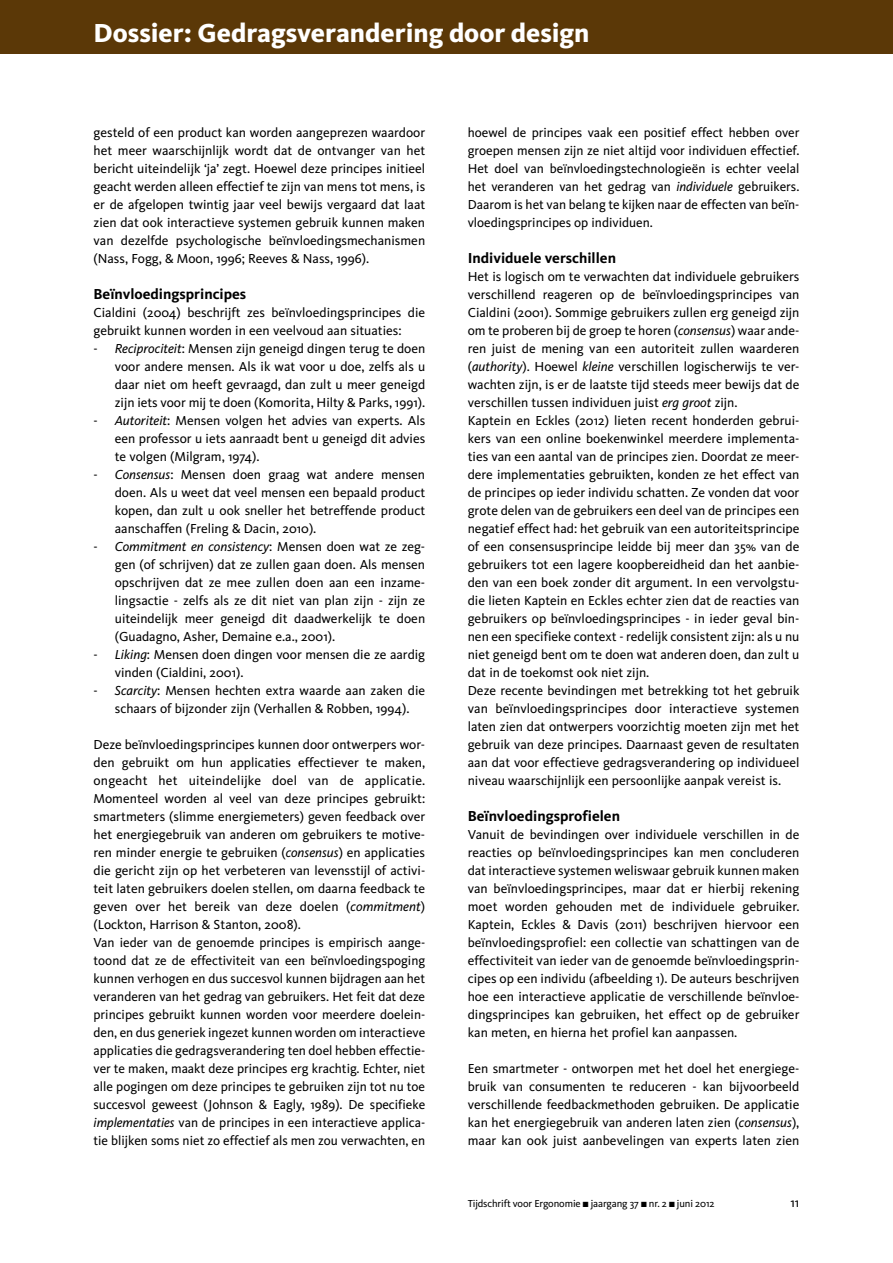
<style>
.page{position:relative;width:893px;height:1263px;background:#fff}
.page>*{position:absolute;margin:0;border:0;box-sizing:border-box;transform-origin:0 0}
.t1{font:800 27px "Kievit OT";color:#fff}
.t2{font:700 15px "Kievit OT";color:#000}
.t3{font:13.5px/18px "Kievit OT";color:#000;text-align:justify}
.t4{font:10.5px "Kievit OT";letter-spacing:-.01em;color:#000}
.s1{font-style:italic}
</style>
<div class="page">
<div style="left:0;top:0;width:893px;height:54px;background:#5b3807"></div>
<p class="t1" style="left:94px;top:16px;width:497px">Dossier: Gedragsverandering door design</p>
<p class="t3" style="left:94px;top:123px;width:333px">gesteld of een product kan worden aangeprezen waardoor het meer waarschijnlijk wordt dat de ontvanger van het bericht uiteindelijk ‘ja’ zegt. Hoewel deze principes initieel geacht werden alleen effectief te zijn van mens tot mens, is er de afgelopen twintig jaar veel bewijs vergaard dat laat zien dat ook interactieve systemen gebruik kunnen maken van dezelfde psychologische beïnvloedingsmechanismen (Nass, Fogg, &amp; Moon, 1996; Reeves &amp; Nass, 1996).</p>
<p class="t2" style="left:94px;top:285px;width:154px">Beïnvloedingsprincipes</p>
<p class="t3" style="left:94px;top:303px;width:333px">Cialdini (2004) beschrijft zes beïnvloedingsprincipes die gebruikt kunnen worden in een veelvoud aan situaties:</p>
<p class="t3" style="left:115px;top:339px;width:312px;text-indent:-21px">- <span class="s1">Reciprociteit</span>: Mensen zijn geneigd dingen terug te doen voor andere mensen. Als ik wat voor u doe, zelfs als u daar niet om heeft gevraagd, dan zult u meer geneigd zijn iets voor mij te doen (Komorita, Hilty &amp; Parks, 1991).</p>
<p class="t3" style="left:115px;top:411px;width:312px;text-indent:-21px">- <span class="s1">Autoriteit</span>: Mensen volgen het advies van experts. Als een professor u iets aanraadt bent u geneigd dit advies te volgen (Milgram, 1974).</p>
<p class="t3" style="left:115px;top:465px;width:312px;text-indent:-21px">- <span class="s1">Consensus</span>: Mensen doen graag wat andere mensen doen. Als u weet dat veel mensen een bepaald product kopen, dan zult u ook sneller het betreffende product aanschaffen (Freling &amp; Dacin, 2010).</p>
<p class="t3" style="left:115px;top:537px;width:312px;text-indent:-21px">- <span class="s1">Commitment en consistency</span>: Mensen doen wat ze zeg&shy;gen (of schrijven) dat ze zullen gaan doen. Als mensen opschrijven dat ze mee zullen doen aan een inzame&shy;lingsactie - zelfs als ze dit niet van plan zijn - zijn ze uiteindelijk meer geneigd dit daadwerkelijk te doen (Guadagno, Asher, Demaine e.a., 2001).</p>
<p class="t3" style="left:115px;top:645px;width:312px;text-indent:-21px">- <span class="s1">Liking</span>: Mensen doen dingen voor mensen die ze aardig vinden (Cialdini, 2001).</p>
<p class="t3" style="left:94px;top:681px;width:333px;text-align:center">- <span class="s1">Scarcity</span>: Mensen hechten extra waarde aan zaken die schaars of bijzonder zijn (Verhallen &amp; Robben, 1994).</p>
<p class="t3" style="left:94px;top:735px;width:333px;text-align:left">Deze beïnvloedingsprincipes kunnen door ontwerpers wor&shy;den gebruikt om hun applicaties effectiever te maken, ongeacht het uiteindelijke doel van de applicatie.<br>Momenteel worden al veel van deze principes gebruikt: smartmeters (slimme energiemeters) geven feedback over het energiegebruik van anderen om gebruikers te motive&shy;ren minder energie te gebruiken (<span class="s1">consensus</span>) en applicaties die gericht zijn op het verbeteren van levensstijl of activi&shy;teit laten gebruikers doelen stellen, om daarna feedback te geven over het bereik van deze doelen (<span class="s1">commitment</span>) (Lockton, Harrison &amp; Stanton, 2008).<br>Van ieder van de genoemde principes is empirisch aange&shy;toond dat ze de effectiviteit van een beïnvloedingspoging kunnen verhogen en dus succesvol kunnen bijdragen aan het veranderen van het gedrag van gebruikers. Het feit dat deze principes gebruikt kunnen worden voor meerdere doelein&shy;den, en dus generiek ingezet kunnen worden om interactieve applicaties die gedragsverandering ten doel hebben effectie&shy;ver te maken, maakt deze principes erg krachtig. Echter, niet alle pogingen om deze principes te gebruiken zijn tot nu toe succesvol geweest (Johnson &amp; Eagly, 1989). De specifieke <span class="s1">implementaties</span> van de principes in een interactieve applica&shy;tie blijken soms niet zo effectief als men zou verwachten, en</p>
<p class="t3" style="left:468px;top:123px;width:333px">hoewel de principes vaak een positief effect hebben over groepen mensen zijn ze niet altijd voor individuen effectief.<br>Het doel van beïnvloedingstechnologieën is echter veelal het veranderen van het gedrag van <span class="s1">individuele</span> gebruikers.<br>Daarom is het van belang te kijken naar de effecten van beïn&shy;vloedingsprincipes op individuen.</p>
<p class="t2" style="left:468px;top:249px;width:150px">Individuele verschillen</p>
<p class="t3" style="left:468px;top:267px;width:333px;text-align:left">Het is logisch om te verwachten dat individuele gebruikers verschillend reageren op de beïnvloedingsprincipes van Cialdini (2001). Sommige gebruikers zullen erg geneigd zijn om te proberen bij de groep te horen (<span class="s1">consensus</span>) waar ande&shy;ren juist de mening van een autoriteit zullen waarderen (<span class="s1">authority</span>). Hoewel <span class="s1">kleine</span> verschillen logischerwijs te ver&shy;wachten zijn, is er de laatste tijd steeds meer bewijs dat de verschillen tussen individuen juist <span class="s1">erg groot</span> zijn.<br>Kaptein en Eckles (2012) lieten recent honderden gebrui&shy;kers van een online boekenwinkel meerdere implementa&shy;ties van een aantal van de principes zien. Doordat ze meer&shy;dere implementaties gebruikten, konden ze het effect van de principes op ieder individu schatten. Ze vonden dat voor grote delen van de gebruikers een deel van de principes een negatief effect had: het gebruik van een autoriteitsprincipe of een consensusprincipe leidde bij meer dan 35% van de gebruikers tot een lagere koopbereidheid dan het aanbie&shy;den van een boek zonder dit argument. In een vervolgstu&shy;die lieten Kaptein en Eckles echter zien dat de reacties van gebruikers op beïnvloedingsprincipes - in ieder geval bin&shy;nen een specifieke context - redelijk consistent zijn: als u nu niet geneigd bent om te doen wat anderen doen, dan zult u dat in de toekomst ook niet zijn.<br>Deze recente bevindingen met betrekking tot het gebruik van beïnvloedingsprincipes door interactieve systemen laten zien dat ontwerpers voorzichtig moeten zijn met het gebruik van deze principes. Daarnaast geven de resultaten aan dat voor effectieve gedragsverandering op individueel niveau waarschijnlijk een persoonlijke aanpak vereist is.</p>
<p class="t2" style="left:468px;top:807px;width:154px">Beïnvloedingsprofielen</p>
<p class="t3" style="left:468px;top:825px;width:333px">Vanuit de bevindingen over individuele verschillen in de reacties op beïnvloedingsprincipes kan men concluderen dat interactieve systemen weliswaar gebruik kunnen maken van beïnvloedingsprincipes, maar dat er hierbij rekening moet worden gehouden met de individuele gebruiker.<br>Kaptein, Eckles &amp; Davis (2011) beschrijven hiervoor een beïnvloedingsprofiel: een collectie van schattingen van de effectiviteit van ieder van de genoemde beïnvloedingsprin&shy;cipes op een individu (afbeelding 1). De auteurs beschrijven hoe een interactieve applicatie de verschillende beïnvloe&shy;dingsprincipes kan gebruiken, het effect op de gebruiker kan meten, en hierna het profiel kan aanpassen.</p>
<p class="t3" style="left:468px;top:1059px;width:333px">Een smartmeter - ontworpen met het doel het energiege&shy;bruik van consumenten te reduceren - kan bijvoorbeeld verschillende feedbackmethoden gebruiken. De applicatie kan het energiegebruik van anderen laten zien (<span class="s1">consensus</span>), maar kan ook juist aanbevelingen van experts laten zien</p>
<p class="t4" style="left:468px;top:1197px;width:248px">Tijdschrift voor Ergonomie ■ jaargang 37 ■ nr. 2 ■ juni 2012</p>
<p class="t3" style="left:790px;top:1193px;width:10px">11</p>
</div>
